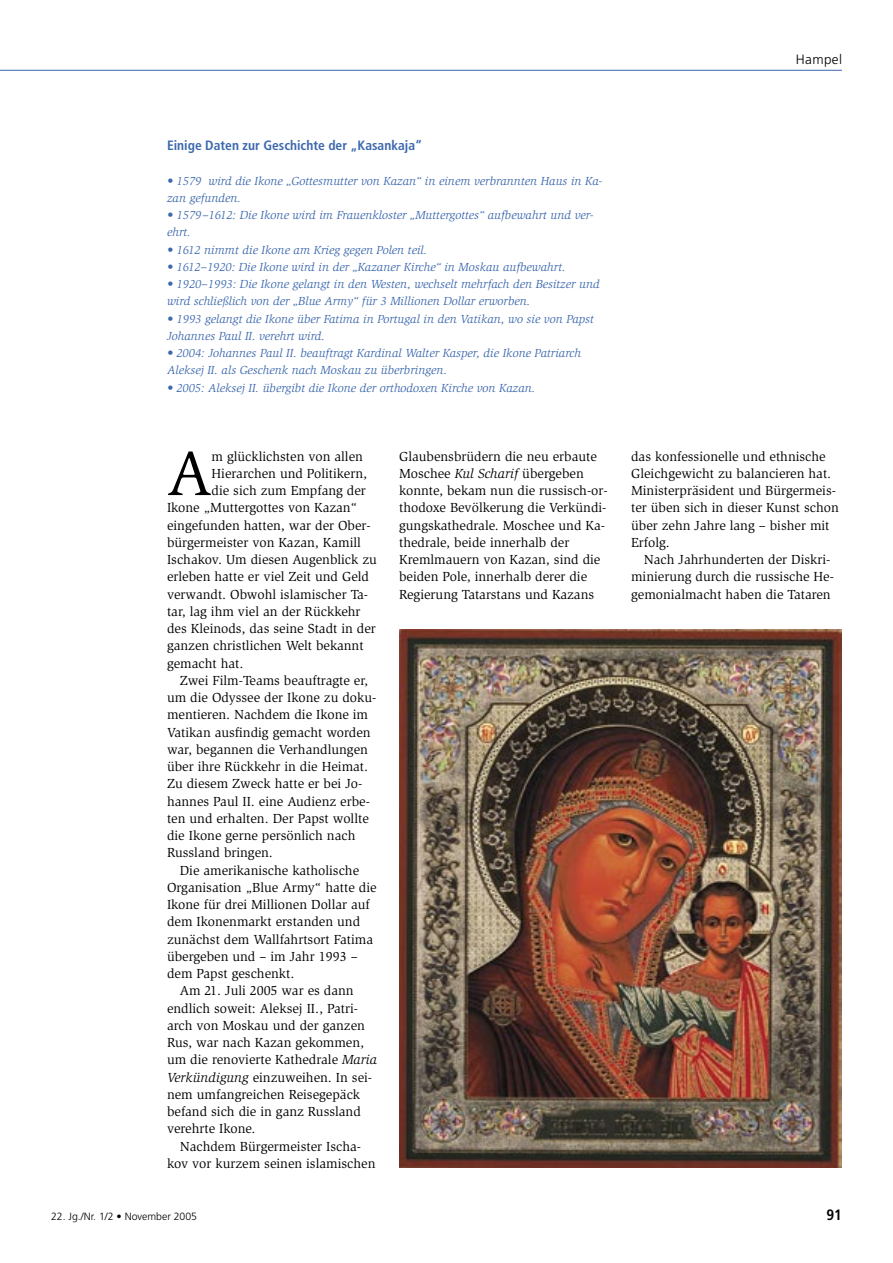
<style>
.page{position:relative;width:893px;height:1263px;background:#fff}
.page>*{position:absolute;margin:0;border:0;box-sizing:border-box;transform-origin:0 0}
.t1{font:64.95px "Slimbach";color:#000}
.t2{font:700 condensed 15px "Frutiger";color:#000}
.t3{font:13.5px/17.2px "Slimbach";color:#000}
.t4{font:700 condensed 13.5px "Frutiger";color:#3c68ae}
.t5{font:300 13.5px "Frutiger";letter-spacing:.03em;color:#000}
.t6{font:italic 12px/17.2px "Slimbach";color:#3c68ae}
.t7{font:300 10.5px "Frutiger";color:#000}
.s1{font-style:italic}
</style>
<div class="page">
<img style="left:399px;top:629px;width:442px;height:539px">
<hr style="left:0;top:70px;width:842px;height:1px;background:#3c68ae">
<p class="t4" style="left:167px;top:137px;width:257px">Einige Daten zur Geschichte der „Kasankaja“</p>
<p class="t6" style="left:167px;top:172px;width:437px">• 1579 wird die Ikone „Gottesmutter von Kazan“ in einem verbrannten Haus in Ka&shy;zan gefunden.</p>
<p class="t6" style="left:167px;top:206px;width:428px">• 1579–1612: Die Ikone wird im Frauenkloster „Muttergottes“ aufbewahrt und ver&shy;ehrt.</p>
<p class="t6" style="left:167px;top:241px;width:262px">• 1612 nimmt die Ikone am Krieg gegen Polen teil.</p>
<p class="t6" style="left:167px;top:258px;width:400px">• 1612–1920: Die Ikone wird in der „Kazaner Kirche“ in Moskau aufbewahrt.</p>
<p class="t6" style="left:167px;top:275px;width:434px">• 1920–1993: Die Ikone gelangt in den Westen, wechselt mehrfach den Besitzer und wird schließlich von der „Blue Army“ für 3 Millionen Dollar erworben.</p>
<p class="t6" style="left:167px;top:310px;width:428px">• 1993 gelangt die Ikone über Fatima in Portugal in den Vatikan, wo sie von Papst<br>Johannes Paul II. verehrt wird.</p>
<p class="t6" style="left:167px;top:344px;width:416px">• 2004: Johannes Paul II. beauftragt Kardinal Walter Kasper, die Ikone Patriarch<br>Aleksej II. als Geschenk nach Moskau zu überbringen.</p>
<p class="t6" style="left:167px;top:379px;width:370px">• 2005: Aleksej II. übergibt die Ikone der orthodoxen Kirche von Kazan.</p>
<p class="t5" style="left:796px;top:51px;width:48px">Hampel</p>
<h1 class="t1" style="left:167px;top:436px;width:46px">A</h1>
<p class="t3" style="left:212px;top:447px;width:153px">m glücklichsten von allen</p>
<p class="t3" style="left:212px;top:465px;width:157px">Hierarchen und Politikern,</p>
<p class="t3" style="left:212px;top:482px;width:156px">die sich zum Empfang der</p>
<p class="t3" style="left:167px;top:499px;width:192px">Ikone „Muttergottes von Kazan“</p>
<p class="t3" style="left:167px;top:516px;width:205px">eingefunden hatten, war der Ober-</p>
<p class="t3" style="left:167px;top:534px;width:195px">bürgermeister von Kazan, Kamill</p>
<p class="t3" style="left:167px;top:551px;width:211px">Ischakov. Um diesen Augenblick zu</p>
<p class="t3" style="left:167px;top:568px;width:204px">erleben hatte er viel Zeit und Geld</p>
<p class="t3" style="left:167px;top:585px;width:203px">verwandt. Obwohl islamischer Ta-</p>
<p class="t3" style="left:167px;top:603px;width:195px">tar, lag ihm viel an der Rückkehr</p>
<p class="t3" style="left:167px;top:620px;width:210px">des Kleinods, das seine Stadt in der</p>
<p class="t3" style="left:167px;top:637px;width:198px">ganzen christlichen Welt bekannt</p>
<p class="t3" style="left:167px;top:654px;width:78px">gemacht hat.</p>
<p class="t3" style="left:180px;top:672px;width:190px">Zwei Film-Teams beauftragte er,</p>
<p class="t3" style="left:167px;top:689px;width:211px">um die Odyssee der Ikone zu doku-</p>
<p class="t3" style="left:167px;top:706px;width:203px">mentieren. Nachdem die Ikone im</p>
<p class="t3" style="left:167px;top:723px;width:205px">Vatikan ausfindig gemacht worden</p>
<p class="t3" style="left:167px;top:741px;width:202px">war, begannen die Verhandlungen</p>
<p class="t3" style="left:167px;top:758px;width:203px">über ihre Rückkehr in die Heimat.</p>
<p class="t3" style="left:167px;top:775px;width:197px">Zu diesem Zweck hatte er bei Jo-</p>
<p class="t3" style="left:167px;top:792px;width:204px">hannes Paul II. eine Audienz erbe-</p>
<p class="t3" style="left:167px;top:810px;width:203px">ten und erhalten. Der Papst wollte</p>
<p class="t3" style="left:167px;top:827px;width:190px">die Ikone gerne persönlich nach</p>
<p class="t3" style="left:167px;top:844px;width:107px">Russland bringen.</p>
<p class="t3" style="left:180px;top:861px;width:181px">Die amerikanische katholische</p>
<p class="t3" style="left:167px;top:879px;width:211px">Organisation „Blue Army“ hatte die</p>
<p class="t3" style="left:167px;top:896px;width:204px">Ikone für drei Millionen Dollar auf</p>
<p class="t3" style="left:167px;top:913px;width:195px">dem Ikonenmarkt erstanden und</p>
<p class="t3" style="left:167px;top:930px;width:208px">zunächst dem Wallfahrtsort Fatima</p>
<p class="t3" style="left:167px;top:948px;width:192px">übergeben und – im Jahr 1993 –</p>
<p class="t3" style="left:167px;top:965px;width:129px">dem Papst geschenkt.</p>
<p class="t3" style="left:180px;top:982px;width:175px">Am 21. Juli 2005 war es dann</p>
<p class="t3" style="left:167px;top:999px;width:193px">endlich soweit: Aleksej II., Patri-</p>
<p class="t3" style="left:167px;top:1017px;width:199px">arch von Moskau und der ganzen</p>
<p class="t3" style="left:167px;top:1034px;width:199px">Rus, war nach Kazan gekommen,</p>
<p class="t3" style="left:167px;top:1051px;width:212px">um die renovierte Kathedrale <span class="s1">Maria</span></p>
<p class="t3" style="left:167px;top:1068px;width:207px"><span class="s1">Verkündigung</span> einzuweihen. In sei-</p>
<p class="t3" style="left:167px;top:1086px;width:195px">nem umfangreichen Reisegepäck</p>
<p class="t3" style="left:167px;top:1103px;width:195px">befand sich die in ganz Russland</p>
<p class="t3" style="left:167px;top:1120px;width:90px">verehrte Ikone.</p>
<p class="t3" style="left:180px;top:1137px;width:183px">Nachdem Bürgermeister Ischa-</p>
<p class="t3" style="left:167px;top:1155px;width:210px">kov vor kurzem seinen islamischen</p>
<p class="t3" style="left:399px;top:447px;width:210px">Glaubensbrüdern die neu erbaute Moschee <span class="s1">Kul Scharif</span> übergeben konnte, bekam nun die russisch-or&shy;thodoxe Bevölkerung die Verkündi&shy;gungskathedrale. Moschee und Ka&shy;thedrale, beide innerhalb der Kremlmauern von Kazan, sind die beiden Pole, innerhalb derer die Regierung Tatarstans und Kazans</p>
<p class="t3" style="left:631px;top:447px;width:209px">das konfessionelle und ethnische<br>Gleichgewicht zu balancieren hat.<br>Ministerpräsident und Bürgermeis&shy;ter üben sich in dieser Kunst schon über zehn Jahre lang – bisher mit<br>Erfolg.</p>
<p class="t3" style="left:631px;top:551px;width:204px;text-indent:13px">Nach Jahrhunderten der Diskri&shy;minierung durch die russische He&shy;gemonialmacht haben die Tataren</p>
<p class="t7" style="left:51px;top:1210px;width:148px">22. Jg./Nr. 1/2 • November 2005</p>
<p class="t2" style="left:826px;top:1205px;width:17px">91</p>
</div>
